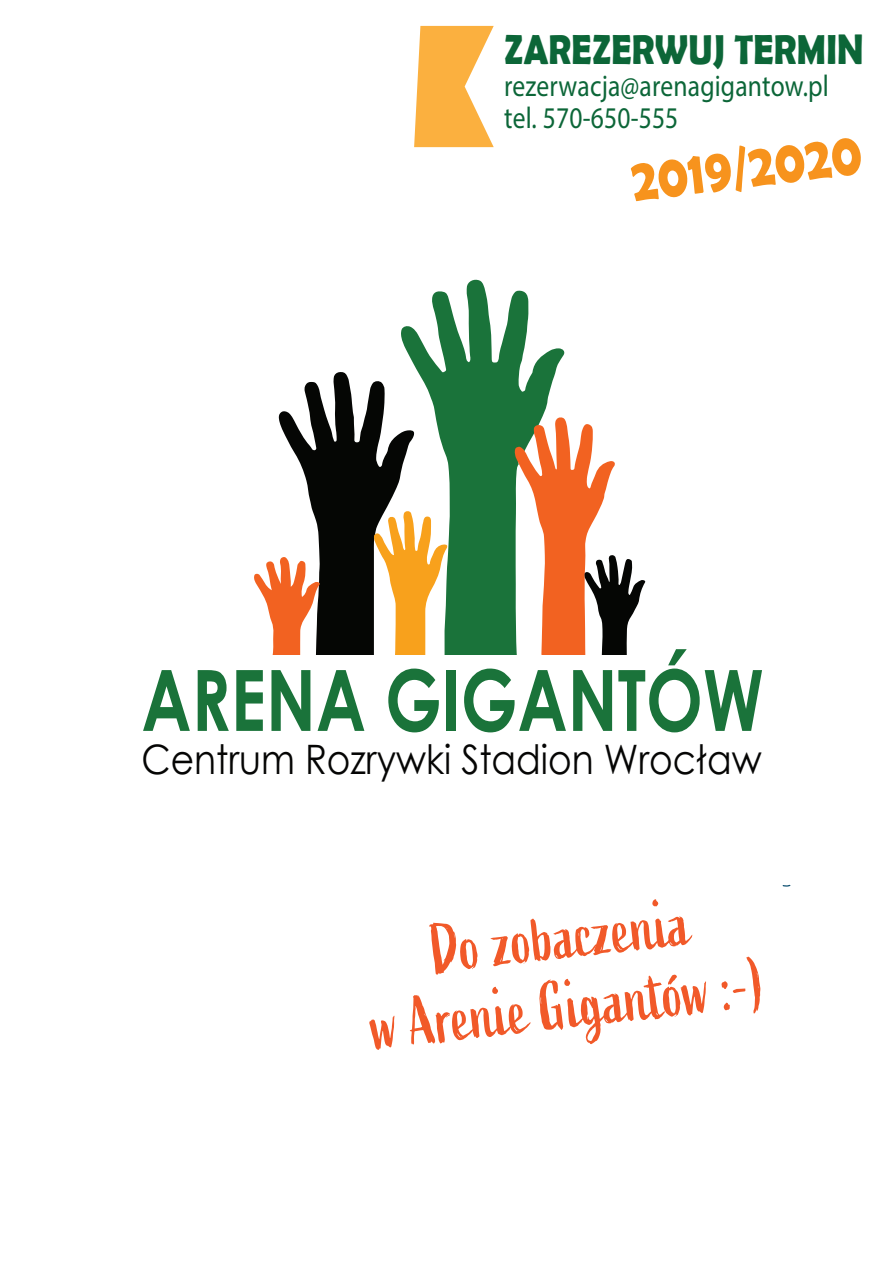
<style>
.page{position:relative;width:893px;height:1263px;background:#fff}
.page>*{position:absolute;margin:0;border:0;box-sizing:border-box;transform-origin:0 0}
.t1{font:700 84.6px "Century Gothic";color:#1a733a;scale:.8 1}
.t2{font:67.8px/69.4px "Active";color:#f15929;text-align:center;scale:.84 1}
.t3{font:700 61.2px "Berlin Sans FB Demi";color:#f7931d;scale:.8 1}
.t4{font:700 42px "Berlin Sans FB Demi";letter-spacing:.01em;color:#0c6638;scale:.85 1}
.t5{font:40.65px "Century Gothic";color:#050504;scale:.89 1}
.t6{font:30.15px/31.8px "Myriad Pro";letter-spacing:.01em;color:#0c6638;scale:.85 1}
</style>
<div class="page">
<svg style="left:782px;top:885px;width:8px;height:2px"></svg>
<svg style="left:401px;top:279px;width:164px;height:376px;fill:#1a733a"></svg>
<svg style="left:515px;top:416px;width:131px;height:239px"></svg>
<svg style="left:254px;top:372px;width:194px;height:283px"></svg>
<svg style="left:414px;top:26px;width:80px;height:121px"></svg>
<h3 class="t4" style="left:504px;top:25px;width:424px">ZAREZERWUJ TERMIN</h3>
<p class="t6" style="left:504px;top:70px;width:384px">rezerwacja@arenagigantow.pl tel. 570-650-555</p>
<h3 class="t3" style="left:627px;top:145px;width:291px;rotate:-7deg">2019/2020</h3>
<h1 class="t1" style="left:141px;top:636px;width:779px">ARENA GIGANTÓW</h1>
<h3 class="t5" style="left:141px;top:731px;width:698px">Centrum Rozrywki Stadion Wrocław</h3>
<h2 class="t2" style="left:361px;top:924px;width:471px;rotate:-6deg">Do zobaczenia<br>w Arenie Gigantów :-)</h2>
</div>
